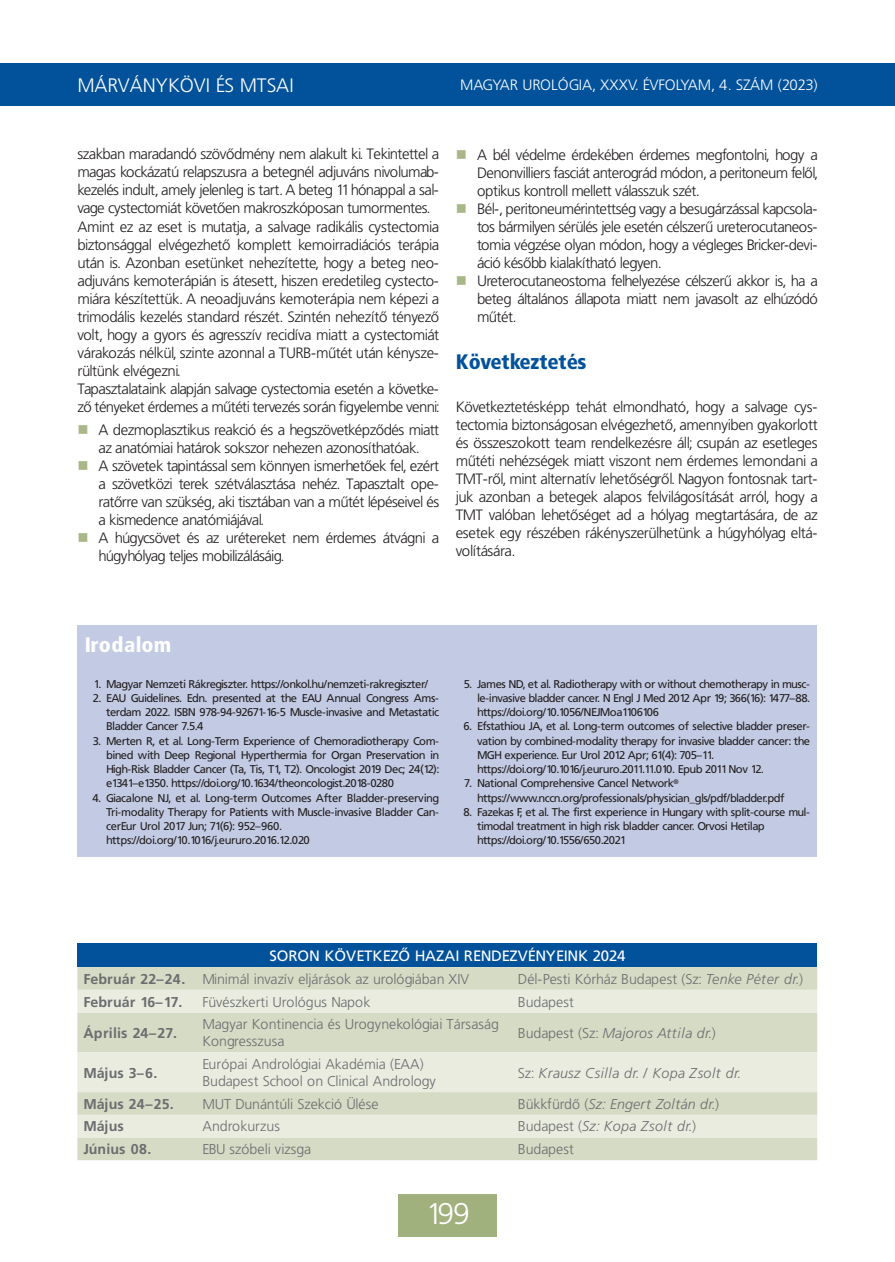
<style>
.page{position:relative;width:895px;height:1262px;background:#fff}
.page>*{position:absolute;margin:0;border:0;box-sizing:border-box;transform-origin:0 0}
.t1{font:30px "Frutiger Lt PFL";color:#fff}
.t2{font:21px "Frutiger Blk Cn PFL";color:#01519b}
.t3{font:21px "Frutiger Blk Cn PFL";letter-spacing:.03em;color:#fff}
.t4{font:19.5px "Frutiger Lt PFL";letter-spacing:.04em;color:#fff}
.t5{font:15px/18px "Frutiger Lt PFL";color:#231f20;text-align:justify}
.t6{font:15px "Frutiger Lt PFL";letter-spacing:.04em;color:#fff}
.t7{font:15px "Frutiger PFL";letter-spacing:.04em;color:#fff}
.t8{font:14.25px/17.1px "Frutiger Lt PFL";letter-spacing:.04em;color:#6c6d70}
.t9{font:italic 14.25px "Frutiger Lt PFL";letter-spacing:.04em;color:#6c6d70}
.t10{font:700 14.25px "Frutiger PFL";letter-spacing:.04em;color:#6c6d70}
.t11{font:11.25px/14.2px "Frutiger PFL";color:#231f20}
.s1{color:#a9b788}
.s2{font-family:"Frutiger PFL";font-weight:700}
.s3{font-style:italic}
.s4{font-style:normal}
</style>
<div class="page">
<div style="left:0;top:63px;width:895px;height:43px;background:#01519b"></div>
<div style="left:398px;top:1194px;width:98px;height:43px;background:#a1b17e"></div>
<div style="left:77px;top:624px;width:740px;height:232px;background:#c3cbe4"></div>
<div style="left:77px;top:944px;width:740px;height:23px;background:#01519b"></div>
<div style="left:77px;top:967px;width:740px;height:193px;background:#d5dbc4"></div>
<svg style="left:77px;top:989px;width:740px;height:148px;background:#e0e4d3"></svg>
<h3 class="t4" style="left:77px;top:74px;width:217px">MÁRVÁNYKÖVI ÉS MTSAI</h3>
<p class="t6" style="left:460px;top:76px;width:358px">MAGYAR UROLÓGIA, XXXV. ÉVFOLYAM, 4. SZÁM (2023)</p>
<p class="t5" style="left:77px;top:145px;width:363px;text-align:left">szakban maradandó szövődmény nem alakult ki. Tekintettel a magas kockázatú relapszusra a betegnél adjuváns nivolumab&shy;kezelés indult, amely jelenleg is tart. A beteg 11 hónappal a sal&shy;vage cystectomiát követően makroszkóposan tumormentes.<br>Amint ez az eset is mutatja, a salvage radikális cystectomia biztonsággal elvégezhető komplett kemoirradiációs terápia után is. Azonban esetünket nehezítette, hogy a beteg neo&shy;adjuváns kemoterápián is átesett, hiszen eredetileg cystecto&shy;miára készítettük. A neoadjuváns kemoterápia nem képezi a trimodális kezelés standard részét. Szintén nehezítő tényező volt, hogy a gyors és agresszív recidíva miatt a cystectomiát várakozás nélkül, szinte azonnal a TURB-műtét után kénysze&shy;rültünk elvégezni.<br>Tapasztalataink alapján salvage cystectomia esetén a követke&shy;ző tényeket érdemes a műtéti tervezés során figyelembe venni:</p>
<p class="t5" style="left:77px;top:421px;width:363px;text-align:center"><span class="s1">■</span> A dezmoplasztikus reakció és a hegszövetképződés miatt az anatómiai határok sokszor nehezen azonosíthatóak.</p>
<p class="t5" style="left:99px;top:457px;width:342px;text-indent:-21px"><span class="s1">■</span> A szövetek tapintással sem könnyen ismerhetőek fel, ezért a szövetközi terek szétválasztása nehéz. Tapasztalt ope&shy;ratőrre van szükség, aki tisztában van a műtét lépéseivel és a kismedence anatómiájával.</p>
<p class="t5" style="left:99px;top:529px;width:342px;text-indent:-21px"><span class="s1">■</span> A húgycsövet és az urétereket nem érdemes átvágni a húgyhólyag teljes mobilizálásáig.</p>
<p class="t5" style="left:477px;top:146px;width:342px;text-indent:-21px"><span class="s1">■</span> A bél védelme érdekében érdemes megfontolni, hogy a Denonvilliers fasciát anterográd módon, a peritoneum felől, optikus kontroll mellett válasszuk szét.</p>
<p class="t5" style="left:477px;top:200px;width:342px;text-indent:-21px"><span class="s1">■</span> Bél-, peritoneumérintettség vagy a besugárzással kapcsola&shy;tos bármilyen sérülés jele esetén célszerű ureterocutaneos&shy;tomia végzése olyan módon, hogy a végleges Bricker-devi&shy;áció később kialakítható legyen.</p>
<p class="t5" style="left:477px;top:272px;width:342px;text-indent:-21px"><span class="s1">■</span> Ureterocutaneostoma felhelyezése célszerű akkor is, ha a beteg általános állapota miatt nem javasolt az elhúzódó műtét.</p>
<h2 class="t2" style="left:456px;top:349px;width:132px">Következtetés</h2>
<p class="t5" style="left:456px;top:398px;width:363px">Következtetésképp tehát elmondható, hogy a salvage cys&shy;tectomia biztonságosan elvégezhető, amennyiben gyakorlott és összeszokott team rendelkezésre áll; csupán az esetleges műtéti nehézségek miatt viszont nem érdemes lemondani a TMT-ről, mint alternatív lehetőségről. Nagyon fontosnak tart&shy;juk azonban a betegek alapos felvilágosítását arról, hogy a TMT valóban lehetőséget ad a hólyag megtartására, de az esetek egy részében rákényszerülhetünk a húgyhólyag eltá&shy;volítására.</p>
<h2 class="t3" style="left:85px;top:632px;width:88px">Irodalom</h2>
<p class="t11" style="left:94px;top:676px;width:336px">1. Magyar Nemzeti Rákregiszter. https://onkol.hu/nemzeti-rakregiszter/</p>
<p class="t11" style="left:106px;top:691px;width:334px;text-align:justify;text-indent:-13px">2. EAU Guidelines. Edn. presented at the EAU Annual Congress Ams&shy;terdam 2022. ISBN 978-94-92671-16-5 Muscle-invasive and Metastatic Bladder Cancer 7.5.4</p>
<p class="t11" style="left:106px;top:733px;width:334px;text-align:justify;text-indent:-13px">3. Merten R, et al. Long-Term Experience of Chemoradiotherapy Com&shy;bined with Deep Regional Hyperthermia for Organ Preservation in High-Risk Bladder Cancer (Ta, Tis, T1, T2). Oncologist 2019 Dec; 24(12): e1341–e1350. https://doi.org/10.1634/theoncologist.2018-0280</p>
<p class="t11" style="left:106px;top:790px;width:334px;text-indent:-14px">4. Giacalone NJ, et al. Long-term Outcomes After Bladder-preserving Tri-modality Therapy for Patients with Muscle-invasive Bladder Can&shy;cerEur Urol 2017 Jun; 71(6): 952–960. https://doi.org/10.1016/j.eururo.2016.12.020</p>
<p class="t11" style="left:477px;top:676px;width:334px;text-align:justify;text-indent:-13px">5. James ND, et al. Radiotherapy with or without chemotherapy in musc&shy;le-invasive bladder cancer. N Engl J Med 2012 Apr 19; 366(16): 1477–88. https://doi.org/10.1056/NEJMoa1106106</p>
<p class="t11" style="left:477px;top:719px;width:334px;text-indent:-14px">6. Efstathiou JA, et al. Long-term outcomes of selective bladder preser&shy;vation by combined-modality therapy for invasive bladder cancer: the MGH experience. Eur Urol 2012 Apr; 61(4): 705–11. https://doi.org/10.1016/j.eururo.2011.11.010. Epub 2011 Nov 12.</p>
<p class="t11" style="left:477px;top:776px;width:309px;text-indent:-13px">7. National Comprehensive Cancel Network<sup>® </sup>https://www.nccn.org/professionals/physician_gls/pdf/bladder.pdf</p>
<p class="t11" style="left:477px;top:805px;width:334px;text-indent:-14px">8. Fazekas F, et al. The first experience in Hungary with split-course mul&shy;timodal treatment in high risk bladder cancer. Orvosi Hetilap https://doi.org/10.1556/650.2021</p>
<p class="t7" style="left:269px;top:947px;width:357px">SORON KÖVETKEZŐ HAZAI RENDEZVÉNYEINK 2024</p>
<p class="t8" style="left:83px;top:970px;width:387px"><span class="s2">Február 22–24.</span> Minimál invazív eljárások az urológiában XIV</p>
<p class="t8" style="left:518px;top:970px;width:286px">Dél-Pesti Kórház Budapest (Sz: <span class="s3">Tenke Péter dr.</span>)</p>
<p class="t10" style="left:83px;top:993px;width:100px">Február 16–17.</p>
<p class="t8" style="left:202px;top:993px;width:169px">Füvészkerti Urológus Napok</p>
<p class="t8" style="left:518px;top:993px;width:57px">Budapest</p>
<p class="t10" style="left:83px;top:1024px;width:95px">Április 24–27.</p>
<p class="t8" style="left:202px;top:1016px;width:298px">Magyar Kontinencia és Urogynekológiai Társaság<br>Kongresszusa</p>
<p class="t9" style="left:518px;top:1024px;width:199px"><span class="s4">Budapest (Sz:</span> Majoros Attila dr.<span class="s4">)</span></p>
<p class="t10" style="left:83px;top:1064px;width:75px">Május 3–6.</p>
<p class="t8" style="left:202px;top:1055px;width:235px">Európai Andrológiai Akadémia (EAA)<br>Budapest School on Clinical Andrology</p>
<p class="t9" style="left:518px;top:1064px;width:224px"><span class="s4">Sz:</span> Krausz Csilla dr. / Kopa Zsolt dr.</p>
<p class="t10" style="left:83px;top:1095px;width:91px">Május 24–25.</p>
<p class="t8" style="left:202px;top:1095px;width:177px">MUT Dunántúli Szekció Ülése</p>
<p class="t9" style="left:518px;top:1095px;width:202px"><span class="s4">Bükkfürdő (</span>Sz: Engert Zoltán dr.<span class="s4">)</span></p>
<p class="t10" style="left:83px;top:1118px;width:42px">Május</p>
<p class="t8" style="left:202px;top:1118px;width:79px">Androkurzus</p>
<p class="t9" style="left:518px;top:1118px;width:179px"><span class="s4">Budapest (</span>Sz: Kopa Zsolt dr.<span class="s4">)</span></p>
<p class="t10" style="left:83px;top:1140px;width:69px">Június 08.</p>
<p class="t8" style="left:202px;top:1141px;width:110px">EBU szóbeli vizsga</p>
<p class="t8" style="left:518px;top:1141px;width:57px">Budapest</p>
<h1 class="t1" style="left:426px;top:1196px;width:44px">199</h1>
</div>
